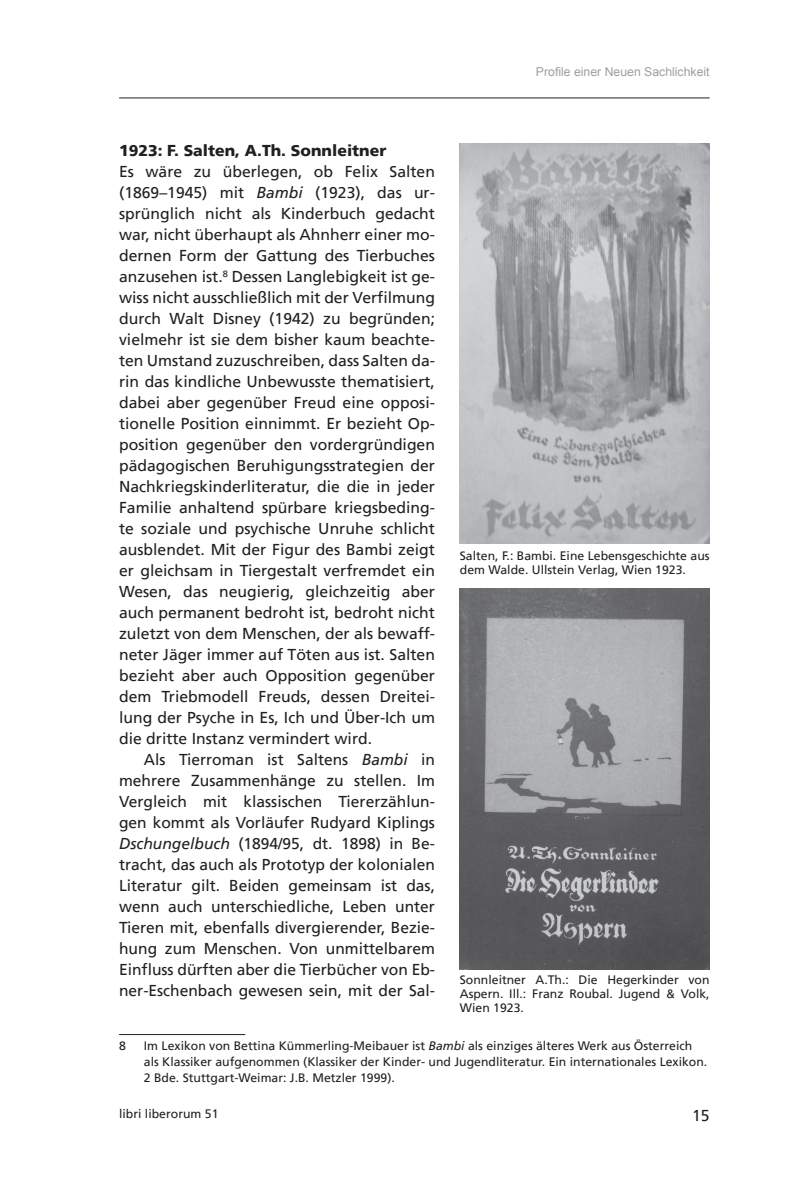
<style>
.page{position:relative;width:794px;height:1191px;background:#fff}
.page>*{position:absolute;margin:0;border:0;box-sizing:border-box;transform-origin:0 0}
.t1{font:15.75px/21px "Frutiger";color:#231f20;text-align:justify}
.t2{font:900 15.75px "Frutiger";color:#231f20}
.t3{font:12.25px/14px "Frutiger";color:#231f20}
.t4{font:12.25px "Arial";color:#9d9fa2}
.s1{font-style:italic}
</style>
<div class="page">
<hr style="left:119px;top:98px;width:590px;height:1px;background:#231f20">
<hr style="left:119px;top:1034px;width:126px;height:1px;background:#231f20">
<img style="left:460px;top:144px;width:249px;height:399px">
<img style="left:460px;top:588px;width:249px;height:381px">
<p class="t4" style="left:536px;top:64px;width:175px">Profile einer Neuen Sachlichkeit</p>
<p class="t2" style="left:119px;top:141px;width:269px">1923: F. Salten, A.Th. Sonnleitner</p>
<p class="t1" style="left:119px;top:161px;width:317px">Es wäre zu überlegen, ob Felix Salten (1869–1945) mit <span class="s1">Bambi</span> (1923), das ur&shy;sprünglich nicht als Kinderbuch gedacht war, nicht überhaupt als Ahnherr einer mo&shy;dernen Form der Gattung des Tierbuches anzusehen ist.<sup>8</sup> Dessen Langlebigkeit ist ge&shy;wiss nicht ausschließlich mit der Verfilmung durch Walt Disney (1942) zu begründen; vielmehr ist sie dem bisher kaum beachte&shy;ten Umstand zuzuschreiben, dass Salten da&shy;rin das kindliche Unbewusste thematisiert, dabei aber gegenüber Freud eine opposi&shy;tionelle Position einnimmt. Er bezieht Op&shy;position gegenüber den vordergründigen pädagogischen Beruhigungsstrategien der Nachkriegskinderliteratur, die die in jeder Familie anhaltend spürbare kriegsbeding&shy;te soziale und psychische Unruhe schlicht ausblendet. Mit der Figur des Bambi zeigt er gleichsam in Tiergestalt verfremdet ein Wesen, das neugierig, gleichzeitig aber auch permanent bedroht ist, bedroht nicht zuletzt von dem Menschen, der als bewaff&shy;neter Jäger immer auf Töten aus ist. Salten bezieht aber auch Opposition gegenüber dem Triebmodell Freuds, dessen Dreitei&shy;lung der Psyche in Es, Ich und Über-Ich um die dritte Instanz vermindert wird.</p>
<p class="t1" style="left:119px;top:749px;width:317px;text-indent:25px">Als Tierroman ist Saltens <span class="s1">Bambi</span> in mehrere Zusammenhänge zu stellen. Im Vergleich mit klassischen Tiererzählun&shy;gen kommt als Vorläufer Rudyard Kiplings <span class="s1">Dschungelbuch</span> (1894/95, dt. 1898) in Be&shy;tracht, das auch als Prototyp der kolonialen Literatur gilt. Beiden gemeinsam ist das, wenn auch unterschiedliche, Leben unter Tieren mit, ebenfalls divergierender, Bezie&shy;hung zum Menschen. Von unmittelbarem Einfluss dürften aber die Tierbücher von Eb&shy;ner-Eschenbach gewesen sein, mit der Sal-</p>
<p class="t3" style="left:460px;top:549px;width:251px">Salten, F.: Bambi. Eine Lebensgeschichte aus dem Walde. Ullstein Verlag, Wien 1923.</p>
<p class="t3" style="left:460px;top:973px;width:251px;text-align:justify">Sonnleitner A.Th.: Die Hegerkinder von Aspern. Ill.: Franz Roubal. Jugend &amp; Volk, Wien 1923.</p>
<p class="t3" style="left:119px;top:1039px;width:8px">8</p>
<p class="t3" style="left:144px;top:1038px;width:565px;line-height:15.8px">Im Lexikon von Bettina Kümmerling-Meibauer ist <span class="s1">Bambi</span> als einziges älteres Werk aus Österreich als Klassiker aufgenommen (Klassiker der Kinder- und Jugendliteratur. Ein internationales Lexikon.<br>2 Bde. Stuttgart-Weimar: J.B. Metzler 1999).</p>
<p class="t3" style="left:119px;top:1107px;width:101px">libri liberorum 51</p>
<p class="t1" style="left:692px;top:1104px;width:19px">15</p>
</div>
